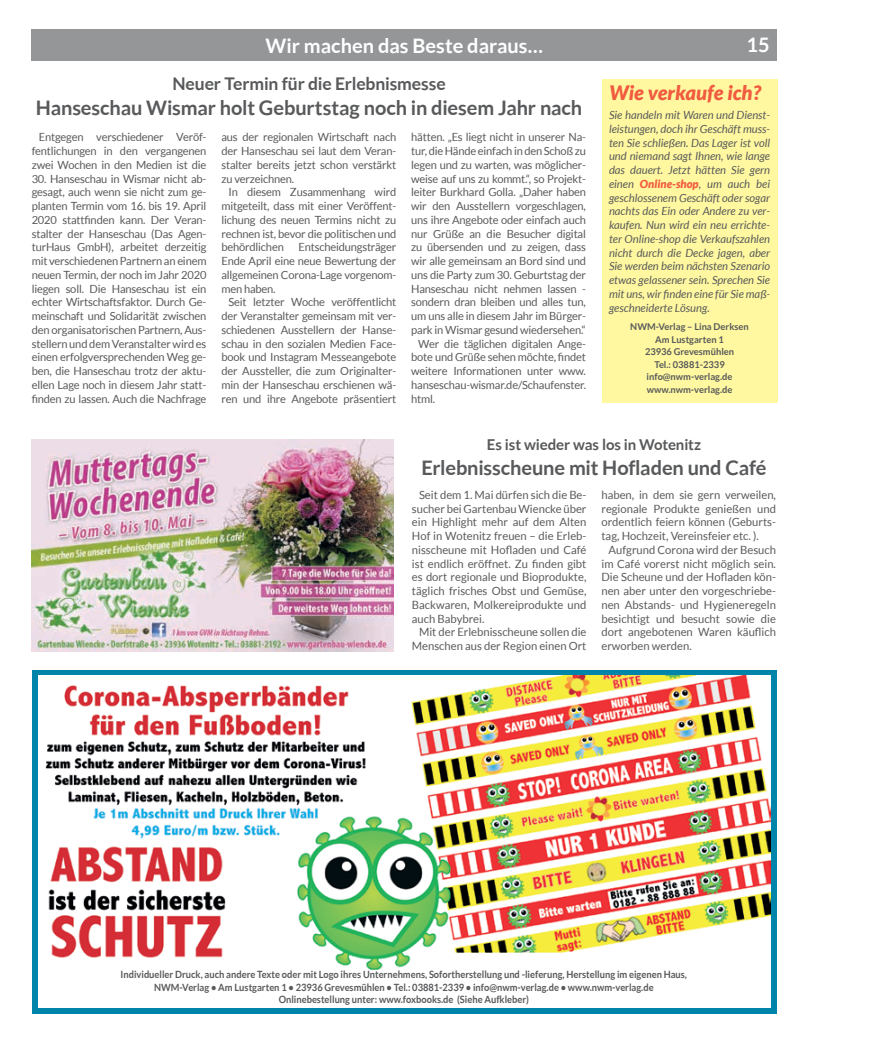
<style>
.page{position:relative;width:877px;height:1049px;background:#fff}
.page>*{position:absolute;margin:0;border:0;box-sizing:border-box;transform-origin:0 0}
.t1{font:700 20px "Lato";letter-spacing:-.005em;color:#58595b}
.t2{font:700 20px "Lato";color:#fff}
.t3{font:italic 900 20px "Lato";color:#f15b40}
.t4{font:700 17.5px "Lato";letter-spacing:-.01em;color:#58595b}
.t5{font:700 15px "Lato";letter-spacing:-.01em;color:#58595b}
.t6{font:11.38px/13.8px "Lato";color:#58595b;text-align:justify}
.t7{font:11.25px/13.8px "Lato";letter-spacing:-.015em;color:#58595b;text-align:justify}
.t8{font:italic 11.25px/13.8px "Lato";color:#58595b;text-align:justify}
.t9{font:700 10px/12.5px "Lato";color:#58595b;text-align:center;scale:.93 1}
.t10{font:700 9.38px/12.5px "Lato";color:#58595b;text-align:center}
.s1{font-weight:900;color:#f15b40}
</style>
<div class="page">
<div style="left:32px;top:670px;width:745px;height:343px;background:#0084aa"></div>
<div style="left:32px;top:29px;width:745px;height:32px;background:#949698"></div>
<img style="left:38px;top:676px;width:733px;height:332px">
<div style="left:38px;top:970px;width:732px;height:35px;background:#fff"></div>
<img style="left:32px;top:439px;width:361px;height:213px">
<div style="left:602px;top:79px;width:175px;height:323px;background:#fff8a0"></div>
<h1 class="t2" style="left:266px;top:34px;width:279px">Wir machen das Beste daraus…</h1>
<h1 class="t2" style="left:746px;top:34px;width:25px">15</h1>
<h2 class="t4" style="left:172px;top:73px;width:275px">Neuer Termin für die Erlebnismesse</h2>
<h1 class="t1" style="left:36px;top:96px;width:548px">Hanseschau Wismar holt Geburtstag noch in diesem Jahr nach</h1>
<p class="t7" style="left:32px;top:130px;width:176px;text-indent:7px">Entgegen verschiedener Veröf&shy;fentlichungen in den vergangenen zwei Wochen in den Medien ist die</p>
<p class="t7" style="left:32px;top:171px;width:176px">30. Hanseschau in Wismar nicht ab&shy;gesagt, auch wenn sie nicht zum ge&shy;planten Termin vom 16. bis 19. April 2020 stattfinden kann. Der Veran&shy;stalter der Hanseschau (Das Agen&shy;turHaus GmbH), arbeitet derzeitig mit verschiedenen Partnern an einem neuen Termin, der noch im Jahr 2020 liegen soll. Die Hanseschau ist ein echter Wirtschaftsfaktor. Durch Ge&shy;meinschaft und Solidarität zwischen den organisatorischen Partnern, Aus&shy;stellern und dem Veranstalter wird es einen erfolgversprechenden Weg ge&shy;ben, die Hanseschau trotz der aktu&shy;ellen Lage noch in diesem Jahr statt&shy;finden zu lassen. Auch die Nachfrage</p>
<p class="t7" style="left:221px;top:130px;width:176px">aus der regionalen Wirtschaft nach der Hanseschau sei laut dem Veran&shy;stalter bereits jetzt schon verstärkt zu verzeichnen.</p>
<p class="t7" style="left:221px;top:185px;width:176px;text-indent:7px">In diesem Zusammenhang wird mitgeteilt, dass mit einer Veröffent&shy;lichung des neuen Termins nicht zu rechnen ist, bevor die politischen und behördlichen</p>
<p class="t7" style="left:221px;top:240px;width:176px;text-indent:77px">Entscheidungsträger Ende April eine neue Bewertung der allgemeinen Corona-Lage vorgenom&shy;men haben.</p>
<p class="t7" style="left:221px;top:295px;width:176px;text-indent:7px">Seit letzter Woche veröffentlicht der Veranstalter gemeinsam mit ver&shy;schiedenen Ausstellern der Hanse&shy;schau in den sozialen Medien Face&shy;book und Instagram Messeangebote der Aussteller, die zum Originalter&shy;min der Hanseschau erschienen wä&shy;ren und ihre Angebote präsentiert</p>
<p class="t7" style="left:411px;top:130px;width:176px">hätten. „Es liegt nicht in unserer Na-</p>
<p class="t7" style="left:411px;top:144px;width:176px">tur, die Hände einfach in den Schoß zu</p>
<p class="t7" style="left:411px;top:158px;width:176px">legen und zu warten, was möglicher-</p>
<p class="t7" style="left:411px;top:171px;width:176px">weise auf uns zu kommt.“, so Projekt-</p>
<p class="t7" style="left:411px;top:185px;width:176px">leiter Burkhard Golla. „Daher haben</p>
<p class="t7" style="left:411px;top:199px;width:176px">wir den Ausstellern vorgeschlagen,</p>
<p class="t7" style="left:411px;top:213px;width:176px">uns ihre Angebote oder einfach auch</p>
<p class="t7" style="left:411px;top:226px;width:176px">nur Grüße an die Besucher digital</p>
<p class="t7" style="left:411px;top:240px;width:176px">zu übersenden und zu zeigen, dass</p>
<p class="t7" style="left:411px;top:254px;width:176px">wir alle gemeinsam an Bord sind und</p>
<p class="t7" style="left:411px;top:268px;width:176px">uns die Party zum 30. Geburtstag der</p>
<p class="t7" style="left:411px;top:281px;width:176px">Hanseschau nicht nehmen lassen -</p>
<p class="t7" style="left:411px;top:295px;width:176px">sondern dran bleiben und alles tun,</p>
<p class="t7" style="left:411px;top:309px;width:176px">um uns alle in diesem Jahr im Bürger-</p>
<p class="t7" style="left:411px;top:323px;width:176px">park in Wismar gesund wiedersehen.“</p>
<p class="t7" style="left:418px;top:336px;width:169px">Wer die täglichen digitalen Ange-</p>
<p class="t7" style="left:411px;top:350px;width:176px">bote und Grüße sehen möchte, findet</p>
<p class="t7" style="left:411px;top:364px;width:176px">weitere Informationen unter www.</p>
<p class="t7" style="left:411px;top:378px;width:176px">hanseschau-wismar.de/Schaufenster.</p>
<p class="t7" style="left:411px;top:391px;width:26px">html.</p>
<h1 class="t3" style="left:609px;top:81px;width:153px">Wie verkaufe ich?</h1>
<p class="t8" style="left:609px;top:108px;width:163px">Sie handeln mit Waren und Dienst&shy;leistungen, doch ihr Geschäft muss&shy;ten Sie schließen. Das Lager ist voll und niemand sagt Ihnen, wie lange das dauert. Jetzt hätten Sie gern einen <span class="s1">Online-shop</span>, um auch bei geschlossenem Geschäft oder sogar nachts das Ein oder Andere zu ver&shy;kaufen. Nun wird ein neu errichte&shy;ter Online-shop die Verkaufszahlen nicht durch die Decke jagen, aber Sie werden beim nächsten Szenario etwas gelassener sein. Sprechen Sie mit uns, wir finden eine für Sie maß&shy;geschneiderte Lösung.</p>
<p class="t10" style="left:630px;top:320px;width:120px">NWM-Verlag – Lina Derksen<br>Am Lustgarten 1<br>23936 Grevesmühlen<br>Tel.: 03881-2339 info@nwm-verlag.de www.nwm-verlag.de</p>
<h3 class="t5" style="left:487px;top:435px;width:216px">Es ist wieder was los in Wotenitz</h3>
<h1 class="t1" style="left:421px;top:456px;width:347px">Erlebnisscheune mit Hofladen und Café</h1>
<p class="t6" style="left:412px;top:488px;width:176px;text-indent:7px">Seit dem 1. Mai dürfen sich die Be&shy;sucher bei Gartenbau Wiencke über ein Highlight mehr auf dem Alten Hof in Wotenitz freuen – die Erleb&shy;nisscheune mit Hofladen und Café ist endlich eröffnet. Zu finden gibt es dort regionale und Bioprodukte, täglich frisches Obst und Gemüse, Backwaren, Molkereiprodukte und auch Babybrei.</p>
<p class="t6" style="left:412px;top:625px;width:176px;text-align:right">Mit der Erlebnisscheune sollen die<br>Menschen aus der Region einen Ort</p>
<p class="t6" style="left:601px;top:488px;width:176px">haben, in dem sie gern verweilen, regionale Produkte genießen und ordentlich feiern können (Geburts&shy;tag, Hochzeit, Vereinsfeier etc. ).</p>
<p class="t6" style="left:601px;top:543px;width:176px;text-indent:7px">Aufgrund Corona wird der Besuch im Café vorerst nicht möglich sein.<br>Die Scheune und der Hofladen kön&shy;nen aber unter den vorgeschriebe&shy;nen Abstands- und Hygieneregeln besichtigt und besucht sowie die dort angebotenen Waren käuflich erworben werden.</p>
<p class="t9" style="left:121px;top:968px;width:611px">Individueller Druck, auch andere Texte oder mit Logo ihres Unternehmens, Sofortherstellung und -lieferung, Herstellung im eigenen Haus,<br>NWM-Verlag • Am Lustgarten 1 • 23936 Grevesmühlen • Tel.: 03881-2339 • info@nwm-verlag.de • www.nwm-verlag.de<br>Onlinebestellung unter: www.foxbooks.de (Siehe Aufkleber)</p>
</div>
